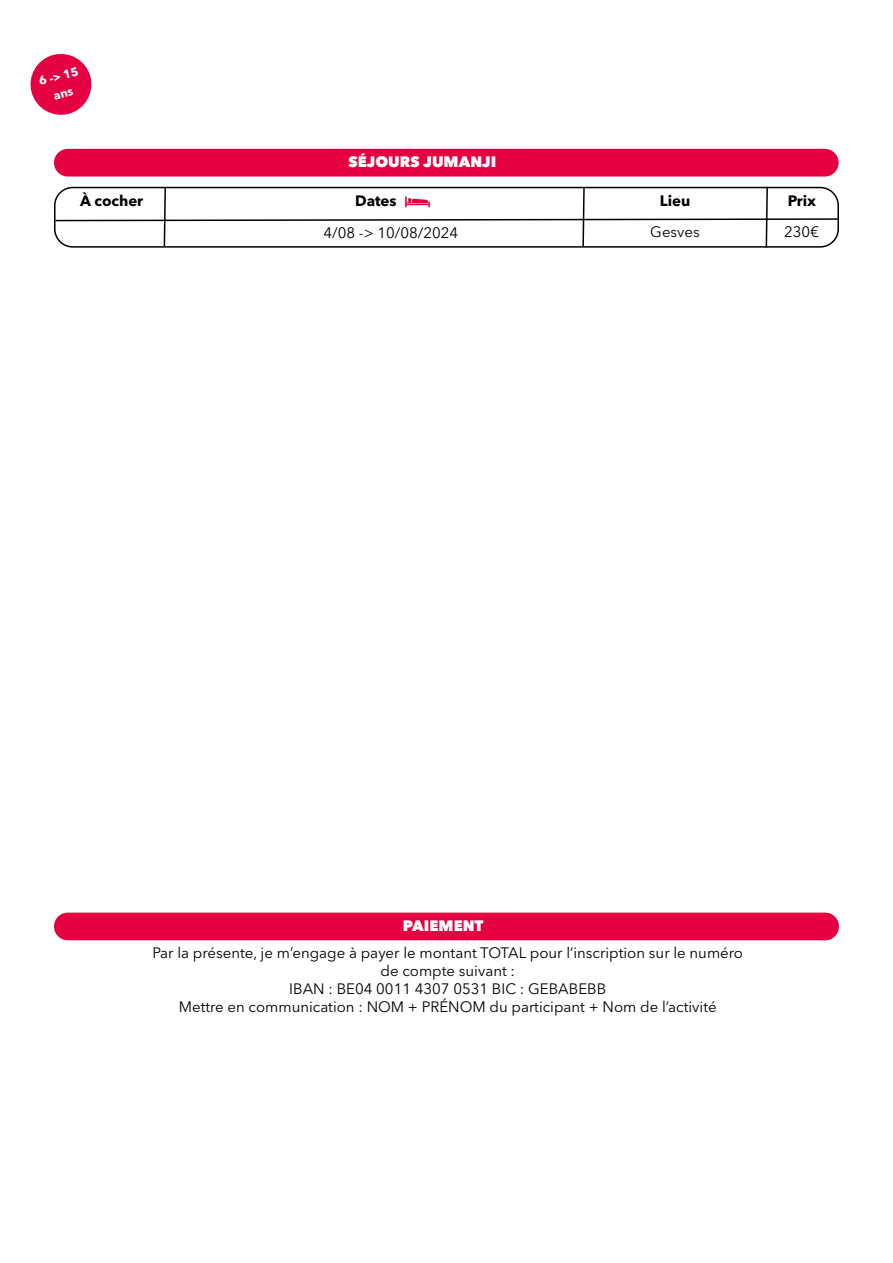
<style>
.page{position:relative;width:893px;height:1263px;background:#fff}
.page>*{position:absolute;margin:0;border:0;box-sizing:border-box;transform-origin:0 0}
.t1{font:15px/18px "Avenir Next LT Pro";color:#000;text-align:center}
.t2{font:800 15px "Avenir Next LT Pro";color:#fff}
.t3{font:700 15px "Avenir Next LT Pro";color:#000}
.t4{font:700 12px/18px "Avenir Next LT Pro";color:#fff;text-align:center}
</style>
<div class="page">
<svg style="left:30px;top:54px;width:62px;height:61px"></svg>
<div style="left:54px;top:149px;width:785px;height:28px;background:#e40041;border-radius:14px"></div>
<div style="left:54px;top:912px;width:785px;height:28px;background:#e40041;border-radius:14px"></div>
<svg style="left:54px;top:186px;width:785px;height:62px"></svg>
<p class="t4" style="left:37px;top:72px;width:42px;rotate:-15deg">6 -&gt; 15 ans</p>
<p class="t2" style="left:349px;top:152px;width:149px">SÉJOURS JUMANJI</p>
<p class="t3" style="left:80px;top:191px;width:65px">À cocher</p>
<p class="t3" style="left:355px;top:191px;width:43px">Dates</p>
<p class="t3" style="left:660px;top:191px;width:32px">Lieu</p>
<p class="t3" style="left:788px;top:191px;width:30px">Prix</p>
<p class="t1" style="left:784px;top:223px;width:36px">230€</p>
<p class="t1" style="left:323px;top:223px;width:136px">4/08 -&gt; 10/08/2024</p>
<p class="t1" style="left:650px;top:223px;width:51px">Gesves</p>
<p class="t2" style="left:403px;top:916px;width:82px">PAIEMENT</p>
<p class="t1" style="left:152px;top:944px;width:592px">Par la présente, je m’engage à payer le montant TOTAL pour l’inscription sur le numéro de compte suivant :<br>IBAN : BE04 0011 4307 0531 BIC : GEBABEBB<br>Mettre en communication : NOM + PRÉNOM du participant + Nom de l’activité</p>
</div>
